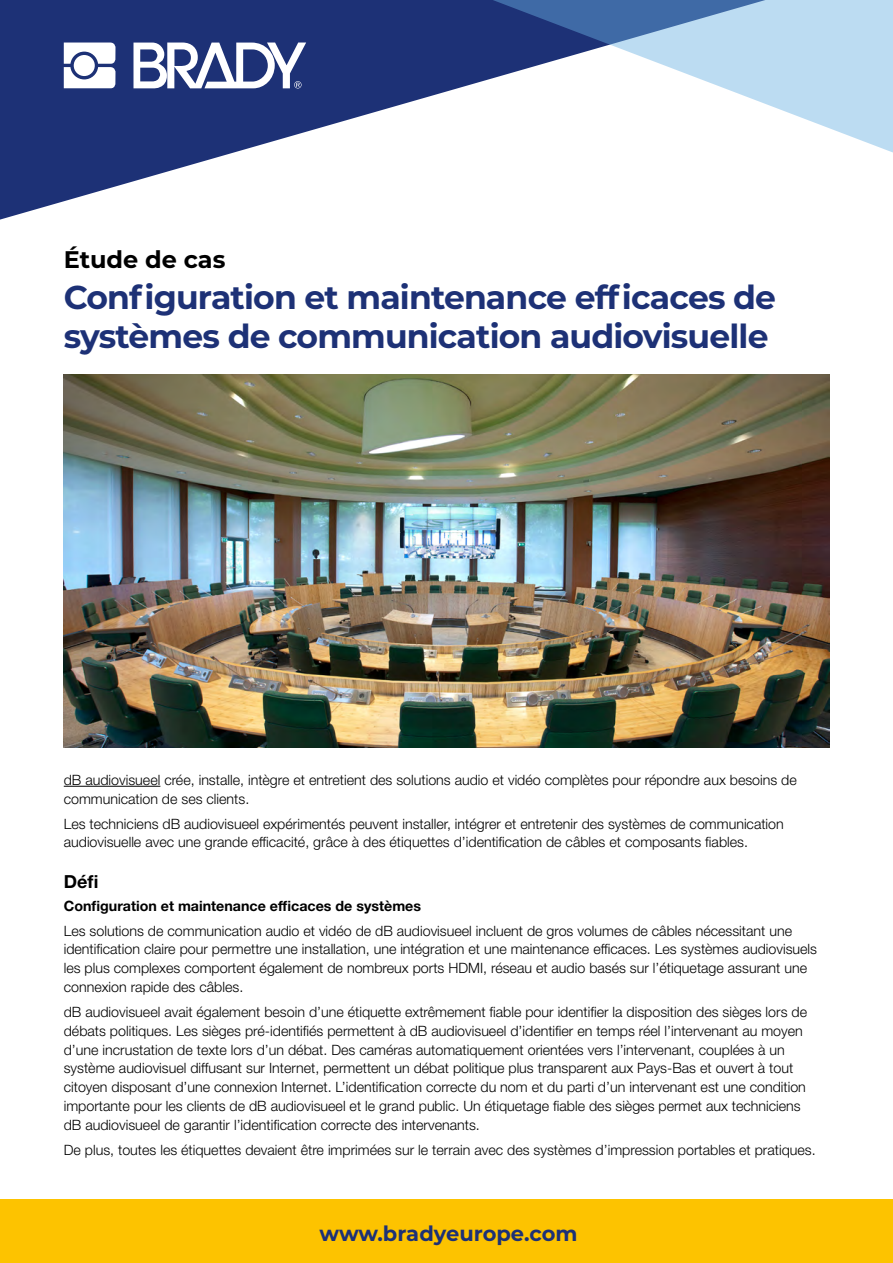
<style>
.page{position:relative;width:893px;height:1263px;background:#fff}
.page>*{position:absolute;margin:0;border:0;box-sizing:border-box;transform-origin:0 0}
.t1{font:700 33px/39px "Montserrat";letter-spacing:-.025em;color:#1d3176}
.t2{font:700 24px "Montserrat";color:#000}
.t3{font:700 21px "Montserrat";color:#1d3176}
.t4{font:700 18px "Helvetica Neue LT Pro";color:#000}
.t5{font:300 14.25px/18.8px "Helvetica Neue LT Pro";color:#000}
.t6{font:700 14.25px "Helvetica Neue LT Pro";color:#000}
</style>
<div class="page">
<svg style="left:0;top:0;width:459px;height:220px;fill:#1d3176"></svg>
<div style="left:0;top:1199px;width:893px;height:64px;background:#fdc300"></div>
<svg style="left:459px;top:0;width:434px;height:153px"></svg>
<hr style="left:64px;top:786px;width:96px;height:1px;background:#000">
<svg style="left:64px;top:43px;width:51px;height:45px"></svg>
<div style="left:74px;top:55px;width:21px;height:21px;background:#fff;border-radius:50%"></div>
<svg style="left:133px;top:43px;width:173px;height:45px"></svg>
<img style="left:64px;top:375px;width:765px;height:373px">
<h2 class="t2" style="left:64px;top:242px;width:163px">Étude de cas</h2>
<h1 class="t1" style="left:64px;top:276px;width:714px">Configuration et maintenance efficaces de systèmes de communication audiovisuelle</h1>
<p class="t5" style="left:64px;top:770px;width:735px">dB audiovisueel crée, installe, intègre et entretient des solutions audio et vidéo complètes pour répondre aux besoins de communication de ses clients.</p>
<p class="t5" style="left:64px;top:814px;width:722px">Les techniciens dB audiovisueel expérimentés peuvent installer, intégrer et entretenir des systèmes de communication audiovisuelle avec une grande efficacité, grâce à des étiquettes d’identification de câbles et composants fiables.</p>
<p class="t4" style="left:64px;top:870px;width:36px">Défi</p>
<p class="t6" style="left:64px;top:896px;width:359px">Configuration et maintenance efficaces de systèmes</p>
<p class="t5" style="left:64px;top:921px;width:755px">Les solutions de communication audio et vidéo de dB audiovisueel incluent de gros volumes de câbles nécessitant une identification claire pour permettre une installation, une intégration et une maintenance efficaces. Les systèmes audiovisuels les plus complexes comportent également de nombreux ports HDMI, réseau et audio basés sur l’étiquetage assurant une connexion rapide des câbles.</p>
<p class="t5" style="left:64px;top:1002px;width:745px">dB audiovisueel avait également besoin d’une étiquette extrêmement fiable pour identifier la disposition des sièges lors de débats politiques. Les sièges pré-identifiés permettent à dB audiovisueel d’identifier en temps réel l’intervenant au moyen d’une incrustation de texte lors d’un débat. Des caméras automatiquement orientées vers l’intervenant, couplées à un système audiovisuel diffusant sur Internet, permettent un débat politique plus transparent aux Pays-Bas et ouvert à tout citoyen disposant d’une connexion Internet. L’identification correcte du nom et du parti d’un intervenant est une condition importante pour les clients de dB audiovisueel et le grand public. Un étiquetage fiable des sièges permet aux techniciens dB audiovisueel de garantir l’identification correcte des intervenants.</p>
<p class="t5" style="left:64px;top:1140px;width:753px">De plus, toutes les étiquettes devaient être imprimées sur le terrain avec des systèmes d’impression portables et pratiques.</p>
<h3 class="t3" style="left:320px;top:1218px;width:260px">www.bradyeurope.com</h3>
</div>
